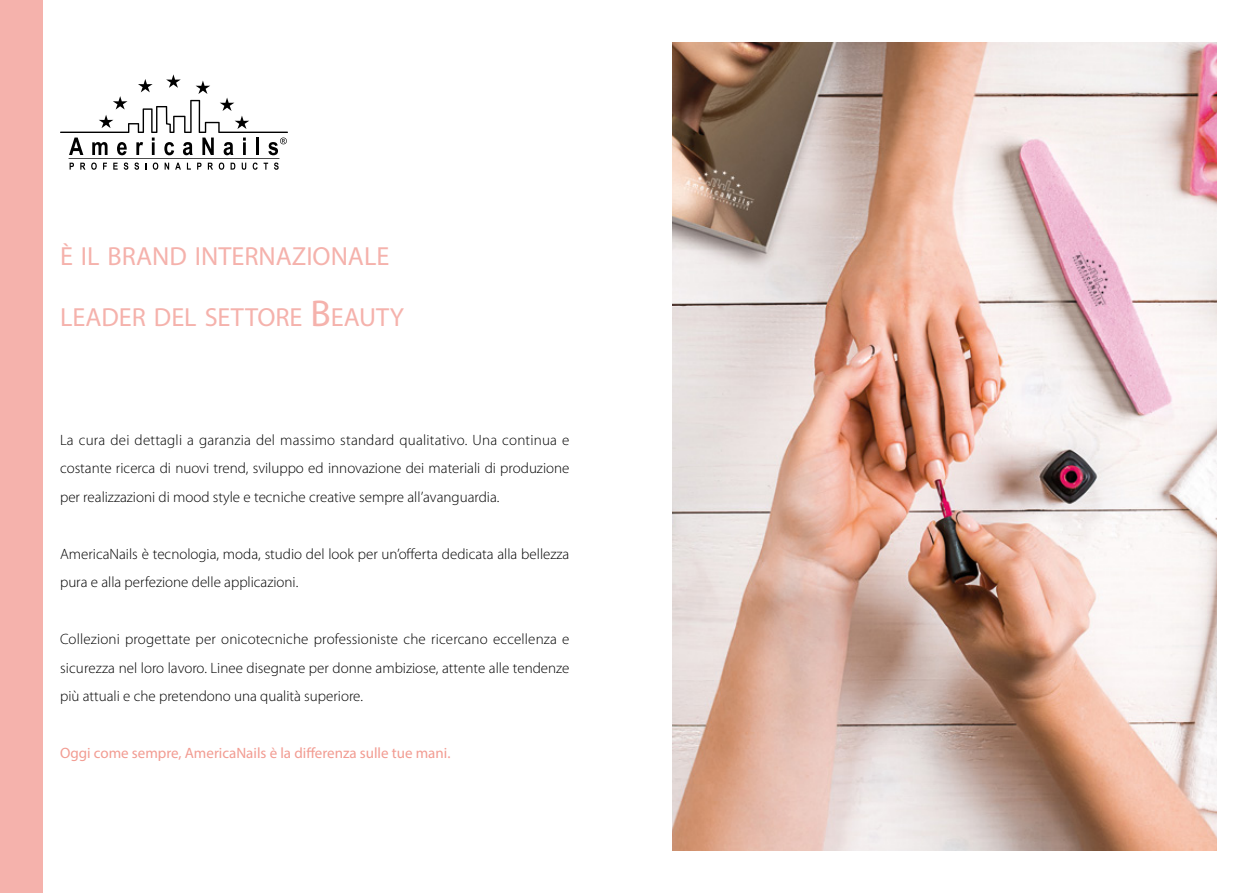
<style>
.page{position:relative;width:1259px;height:893px;background:#fff}
.page>*{position:absolute;margin:0;border:0;box-sizing:border-box;transform-origin:0 0}
.t1{font:26.25px "Myriad Pro";color:#f5b2ac}
.t2{font:300 15px/28.5px "Myriad Pro";color:#000;text-align:justify}
.t3{font:15px "Myriad Pro";color:#f29c92}
.s1{font-size:37.5px}
</style>
<div class="page">
<img style="left:672px;top:43px;width:544px;height:807px">
<div style="left:0;top:0;width:43px;height:893px;background:#f5b2ac"></div>
<svg style="left:60px;top:74px;width:228px;height:96px"></svg>
<h1 class="t1" style="left:60px;top:240px;width:331px">È IL BRAND INTERNAZIONALE</h1>
<h1 class="t1" style="left:60px;top:301px;width:345px">LEADER DEL SETTORE <span class="s1">B</span> EAUTY</h1>
<p class="t2" style="left:60px;top:426px;width:511px">La cura dei dettagli a garanzia del massimo standard qualitativo. Una continua e costante ricerca di nuovi trend, sviluppo ed innovazione dei materiali di produzione per realizzazioni di mood style e tecniche creative sempre all’avanguardia.</p>
<p class="t2" style="left:60px;top:540px;width:511px">AmericaNails è tecnologia, moda, studio del look per un’offerta dedicata alla bellezza pura e alla perfezione delle applicazioni.</p>
<p class="t2" style="left:60px;top:625px;width:511px">Collezioni progettate per onicotecniche professioniste che ricercano eccellenza e sicurezza nel loro lavoro. Linee disegnate per donne ambiziose, attente alle tendenze più attuali e che pretendono una qualità superiore.</p>
<p class="t3" style="left:60px;top:744px;width:392px">Oggi come sempre, AmericaNails è la differenza sulle tue mani.</p>
</div>
